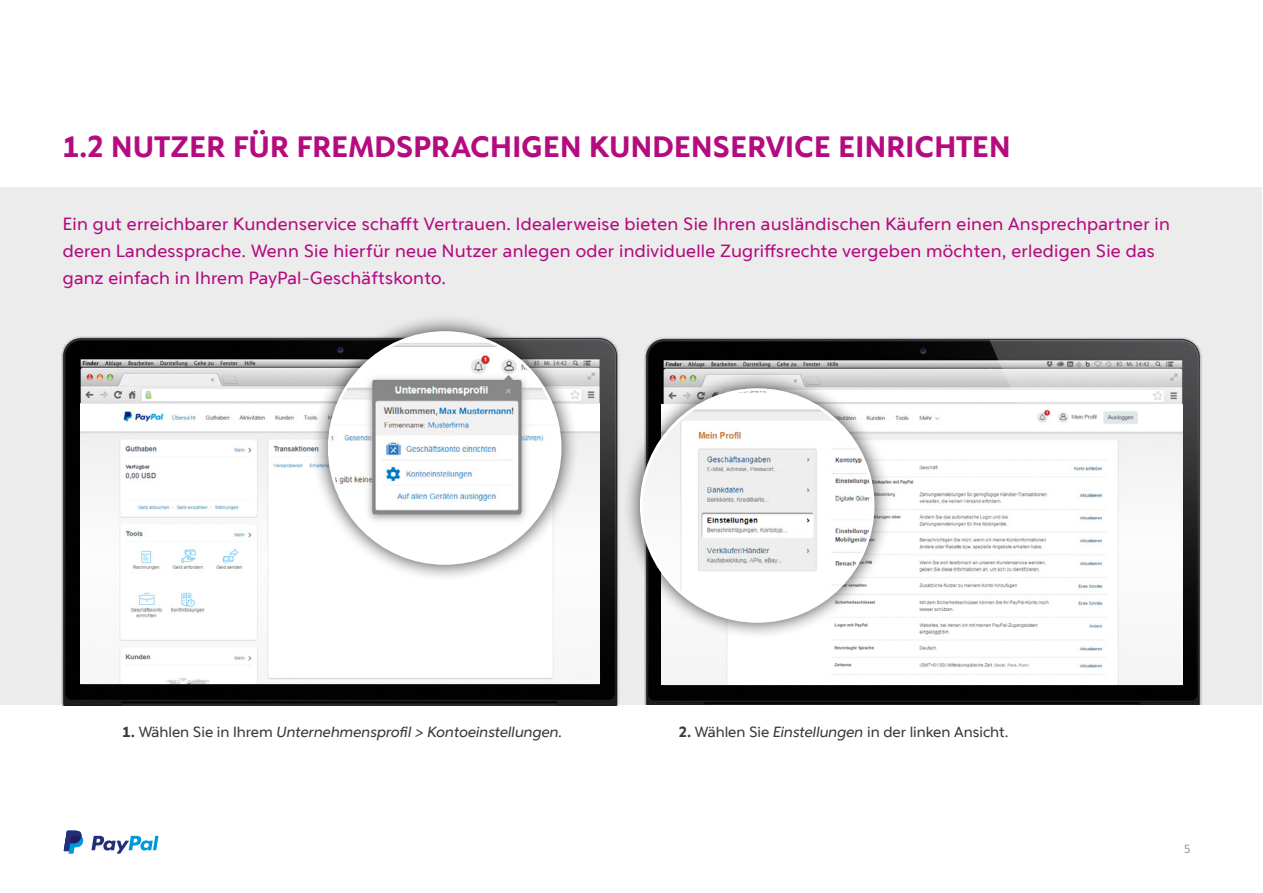
<style>
.page{position:relative;width:1263px;height:893px;background:#fff}
.page>*{position:absolute;margin:0;border:0;box-sizing:border-box;transform-origin:0 0}
.t1{font:700 30px "Pay Pal Forward W04";letter-spacing:.01em;color:#b40b7f}
.t2{font:18px/27px "Pay Pal Forward W04";letter-spacing:.015em;color:#b40b7f}
.t3{font:italic 15px "Pay Pal Forward W04";color:#3b3b3a}
.t4{font:15px "Pay Pal Forward W04";color:#3b3b3a}
.t5{font:12px "Pay Pal Forward W04";color:#9c9d9d}
.s1{font-weight:700;font-style:normal}
.s2{font-style:normal}
.s3{font-weight:700}
.s4{font-style:italic}
</style>
<div class="page">
<svg style="left:91px;top:836px;width:67px;height:18px"></svg>
<svg style="left:64px;top:831px;width:19px;height:23px"></svg>
<div style="left:0;top:187px;width:1262px;height:518px;background:#ececed"></div>
<img style="left:61px;top:336px;width:488px;height:369px">
<img style="left:549px;top:336px;width:653px;height:369px">
<img style="left:81px;top:403px;width:518px;height:280px">
<div style="left:310px;top:314px;width:269px;height:268px;background:#000;opacity:.75"></div>
<img style="left:329px;top:333px;width:231px;height:230px;border-radius:115px">
<img style="left:662px;top:404px;width:520px;height:281px">
<div style="left:622px;top:371px;width:270px;height:269px;background:#000;opacity:.75"></div>
<img style="left:641px;top:390px;width:232px;height:231px;border-radius:116px">
<h1 class="t1" style="left:63px;top:128px;width:949px">1.2 NUTZER FÜR FREMDSPRACHIGEN KUNDENSERVICE EINRICHTEN</h1>
<p class="t2" style="left:63px;top:210px;width:1109px">Ein gut erreichbarer Kundenservice schafft Vertrauen. Idealerweise bieten Sie Ihren ausländischen Käufern einen Ansprechpartner in deren Landessprache. Wenn Sie hierfür neue Nutzer anlegen oder individuelle Zugriffsrechte vergeben möchten, erledigen Sie das ganz einfach in Ihrem PayPal-Geschäftskonto.</p>
<p class="t3" style="left:122px;top:722px;width:442px"><span class="s1">1.</span> <span class="s2">Wählen Sie in Ihrem</span> Unternehmensprofil &gt; Kontoeinstellungen.</p>
<p class="t4" style="left:678px;top:722px;width:332px"><span class="s3">2.</span> Wählen Sie <span class="s4">Einstellungen</span> in der linken Ansicht.</p>
<p class="t5" style="left:1184px;top:841px;width:8px">5</p>
</div>
